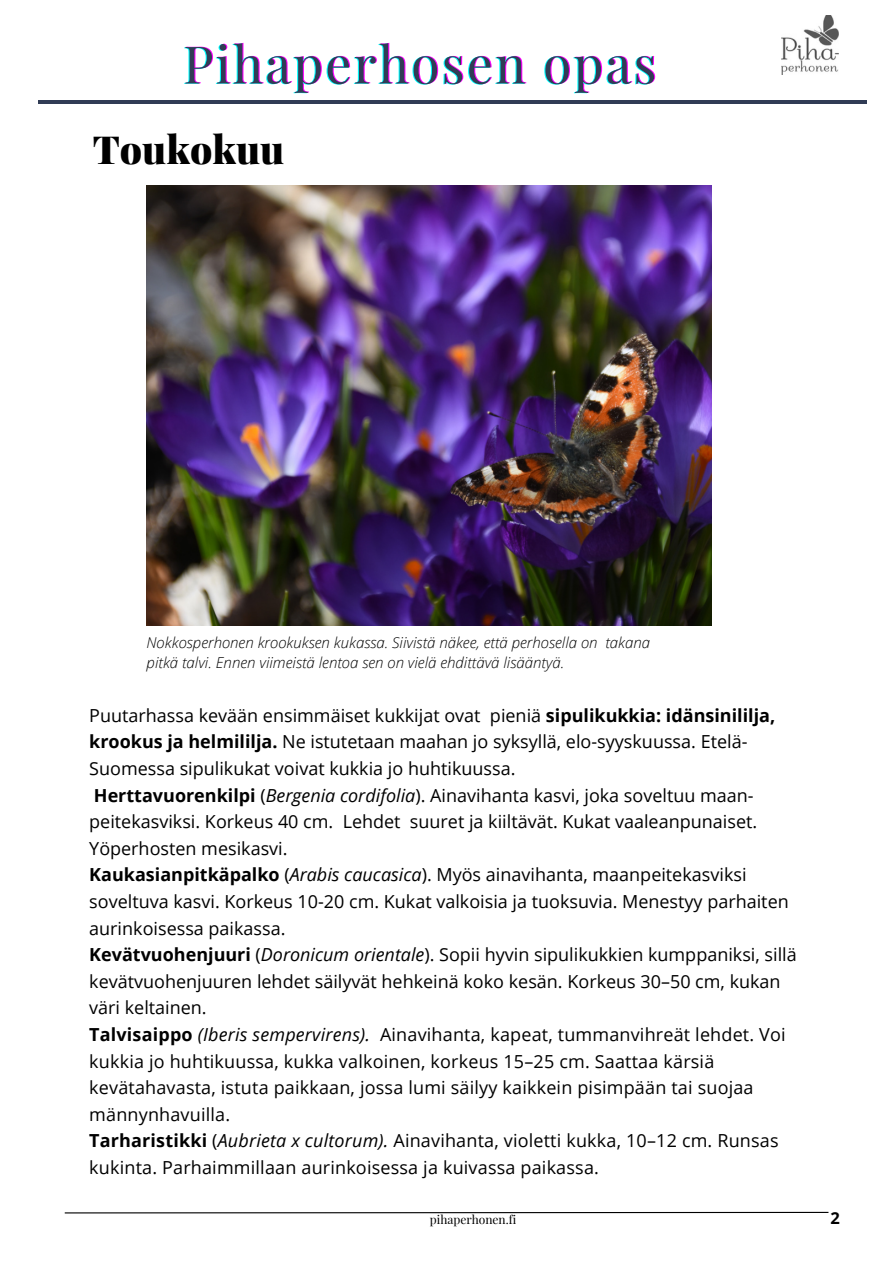
<style>
.page{position:relative;width:893px;height:1264px;background:#fff}
.page>*{position:absolute;margin:0;border:0;box-sizing:border-box;transform-origin:0 0}
.t1{font:51.75px "Playfair Display";letter-spacing:.04em;color:#0ff}
.t2{font:900 38.85px "Playfair Display";color:#000}
.t3{font:18px/26.5px "Open Sans";color:#000}
.t4{font:700 16.5px "Open Sans";color:#000}
.t5{font:italic 300 15px/20.2px "Open Sans";color:#000}
.t6{font:12px "Playfair Display";color:#000}
.s1{font-weight:700}
.s2{font-style:italic}
</style>
<div class="page">
<hr style="left:38px;top:101px;width:828px;height:3px;background:#313c55">
<img style="left:781px;top:16px;width:57px;height:58px">
<img style="left:147px;top:185px;width:564px;height:441px">
<svg style="left:64px;top:1211px;width:765px;height:2px"></svg>
<h1 class="t1" style="left:182px;top:28px;width:475px">Pihaperhosen opas</h1>
<h2 class="t2" style="left:93px;top:121px;width:193px">Toukokuu</h2>
<p class="t5" style="left:147px;top:632px;width:505px">Nokkosperhonen krookuksen kukassa. Siivistä näkee, että perhosella on takana pitkä talvi. Ennen viimeistä lentoa sen on vielä ehdittävä lisääntyä.</p>
<p class="t3" style="left:89px;top:701px;width:709px">Puutarhassa kevään ensimmäiset kukkijat ovat pieniä <span class="s1">sipulikukkia: idänsinililja, krookus ja helmililja.</span> Ne istutetaan maahan jo syksyllä, elo-syyskuussa. Etelä-Suomessa sipulikukat voivat kukkia jo huhtikuussa.<br><span class="s1">Herttavuorenkilpi</span> (<span class="s2">Bergenia cordifolia</span>). Ainavihanta kasvi, joka soveltuu maan&shy;peitekasviksi. Korkeus 40 cm. Lehdet suuret ja kiiltävät. Kukat vaaleanpunaiset.<br>Yöperhosten mesikasvi.<br><span class="s1">Kaukasianpitkäpalko</span> (<span class="s2">Arabis caucasica</span>). Myös ainavihanta, maanpeitekasviksi soveltuva kasvi. Korkeus 10-20 cm. Kukat valkoisia ja tuoksuvia. Menestyy parhaiten aurinkoisessa paikassa.<br><span class="s1">Kevätvuohenjuuri</span> (<span class="s2">Doronicum orientale</span>). Sopii hyvin sipulikukkien kumppaniksi, sillä kevätvuohenjuuren lehdet säilyvät hehkeinä koko kesän. Korkeus 30–50 cm, kukan väri keltainen.<br><span class="s1">Talvisaippo</span> <span class="s2">(Iberis sempervirens).</span> Ainavihanta, kapeat, tummanvihreät lehdet. Voi kukkia jo huhtikuussa, kukka valkoinen, korkeus 15–25 cm. Saattaa kärsiä kevätahavasta, istuta paikkaan, jossa lumi säilyy kaikkein pisimpään tai suojaa männynhavuilla.<br><span class="s1">Tarharistikki</span> (<span class="s2">Aubrieta x cultorum).</span> Ainavihanta, violetti kukka, 10–12 cm. Runsas kukinta. Parhaimmillaan aurinkoisessa ja kuivassa paikassa.</p>
<p class="t6" style="left:430px;top:1211px;width:88px">pihaperhonen.fi</p>
<p class="t4" style="left:830px;top:1206px;width:11px">2</p>
</div>
